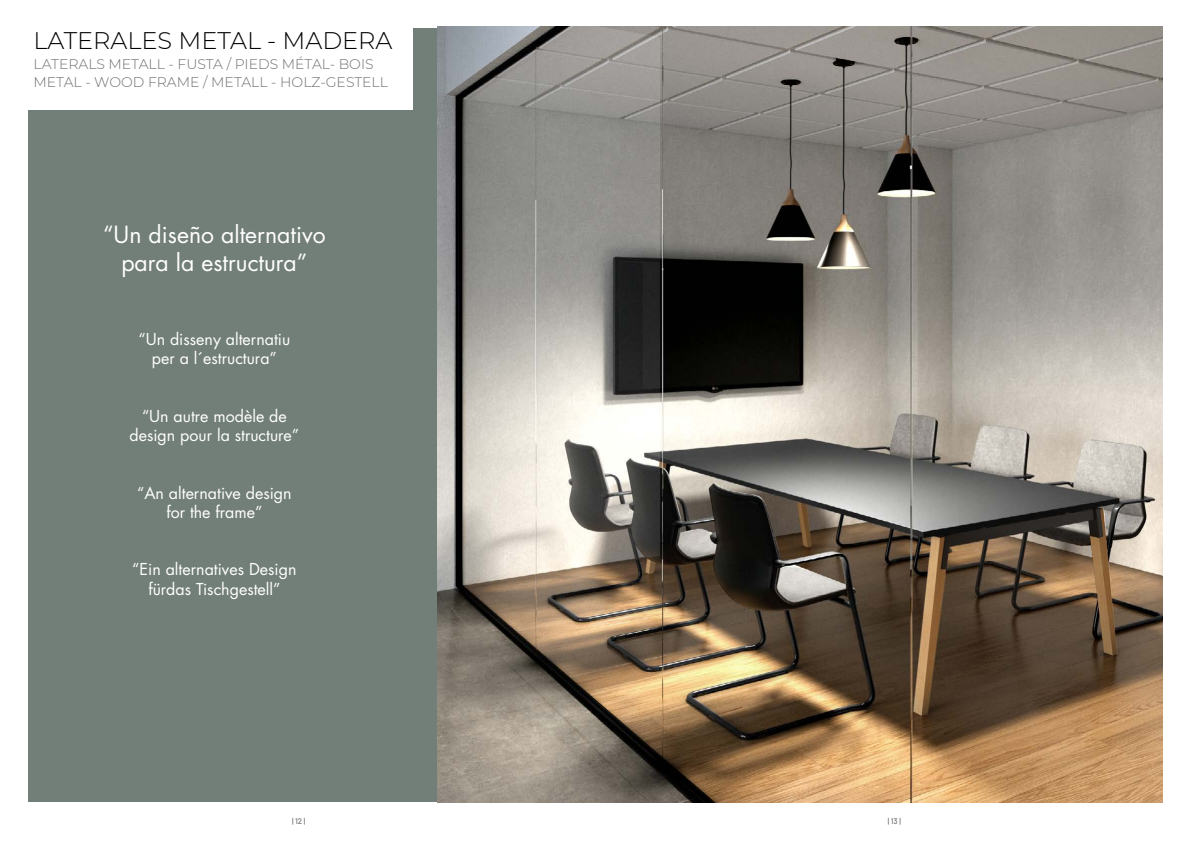
<style>
.page{position:relative;width:1191px;height:842px;background:#fff}
.page>*{position:absolute;margin:0;border:0;box-sizing:border-box;transform-origin:0 0}
.t1{font:300 24px "Montserrat";color:#000}
.t2{font:23px/27.6px "Futura Std";color:#fff;text-align:center}
.t3{font:16px/19.2px "Futura Std";color:#fff;text-align:center}
.t4{font:300 14px/18px "Montserrat";color:#706f6f}
.t5{font:500 8px "Barlow";color:#706f6f}
</style>
<div class="page">
<div style="left:28px;top:28px;width:422px;height:774px;background:#727f78"></div>
<img style="left:437px;top:26px;width:725px;height:776px">
<div style="left:28px;top:26px;width:384px;height:84px;background:#fff"></div>
<h1 class="t1" style="left:34px;top:24px;width:360px">LATERALES METAL - MADERA</h1>
<p class="t4" style="left:34px;top:55px;width:356px">LATERALS METALL - FUSTA / PIEDS MÉTAL- BOIS<br>METAL - WOOD FRAME / METALL - HOLZ-GESTELL</p>
<h2 class="t2" style="left:103px;top:221px;width:224px">“Un diseño alternativo para la estructura”</h2>
<p class="t3" style="left:138px;top:330px;width:153px">“Un disseny alternatiu per a l´estructura”</p>
<p class="t3" style="left:129px;top:406px;width:171px">“Un autre modèle de design pour la structure”</p>
<p class="t3" style="left:137px;top:483px;width:156px">“An alternative design for the frame”</p>
<p class="t3" style="left:132px;top:560px;width:166px">“Ein alternatives Design fürdas Tischgestell”</p>
<p class="t5" style="left:292px;top:816px;width:15px">| 12 |</p>
<p class="t5" style="left:887px;top:816px;width:15px">| 13 |</p>
</div>
